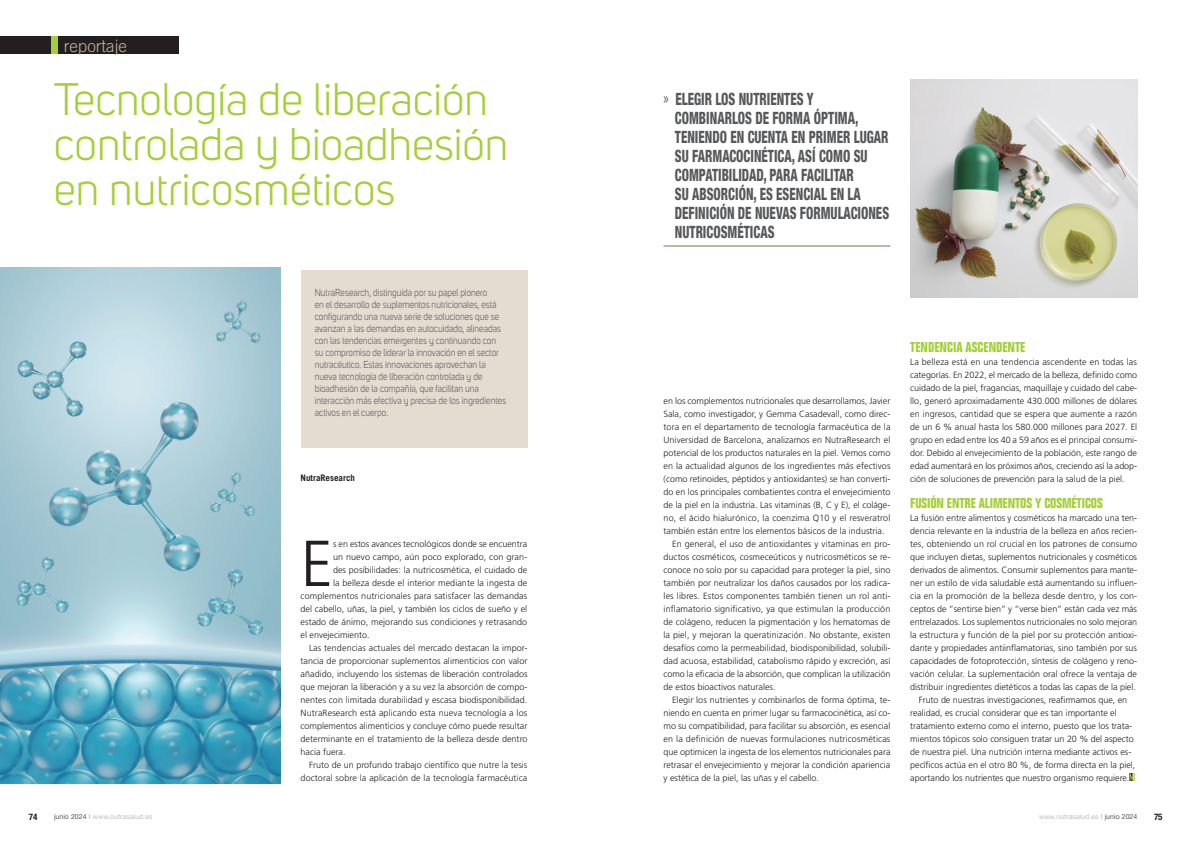
<style>
.page{position:relative;width:1191px;height:842px;background:#fff}
.page>*{position:absolute;margin:0;border:0;box-sizing:border-box;transform-origin:0 0}
._01-TEXTO_capitular{font:300 64.9px "Frutiger";color:#231f20}
.título{font:45px/45px "Uni Sans";color:#a6ce39}
.t1{font:800 condensed 17px/19px "Helvetica Neue LT Std";color:#57585a;scale:.75 1}
.t2{font:300 17px "Trade Gothic";color:#c3b49b}
._02_NU_APARTADO{font:700 condensed 14px "Folio";letter-spacing:-.005em;color:#a6ce39}
.ENTRADILLA{font:10px/12px "Uni Sans";color:#57585a;scale:.9 1}
._01-TEXTO{font:300 9px/13px "Frutiger";letter-spacing:-.005em;color:#231f20;text-align:justify}
._01-TEXTO_sin_sangri{font:300 9px/13px "Frutiger";letter-spacing:-.005em;color:#231f20;text-align:justify}
._01-TEXTO_capitular-2{font:300 9px "Frutiger";letter-spacing:.005em;color:#231f20}
.autor_nombre{font:700 9px "Trade Gothic";color:#231f20}
.t3{font:700 condensed 9px "Helvetica Neue LT Std";color:#231f20}
.t4{font:7px "Helvetica Neue LT Std";color:#bebfc2}
.s1{font-family:"Myriad Pro";font-weight:400;font-stretch:normal}
.s2{color:#8bc63e}
.s3{color:#57585a}
</style>
<div class="page">
<svg style="left:1129px;top:773px;width:6px;height:8px"></svg>
<div style="left:0;top:37px;width:179px;height:17px;background:#231f20"></div>
<div style="left:51px;top:37px;width:6px;height:17px;background:#a6ce39"></div>
<img style="left:0;top:268px;width:281px;height:515px">
<div style="left:300px;top:270px;width:227px;height:178px;background:#e3dcd0"></div>
<hr style="left:663px;top:245px;width:227px;height:2px;background:#c3b49b">
<img style="left:910px;top:79px;width:227px;height:218px">
<p class="t2" style="left:64px;top:35px;width:65px">reportaje</p>
<p class="título" style="left:54px;top:77px;width:456px">Tecnología de liberación controlada y bioadhesión en nutricosméticos</p>
<p class="ENTRADILLA" style="left:315px;top:286px;width:214px">NutraResearch, distinguida por su papel pionero<br>en el desarrollo de suplementos nutricionales, está configurando una nueva serie de soluciones que se avanzan a las demandas en autocuidado, alineadas con las tendencias emergentes y continuando con su compromiso de liderar la innovación en el sector nutracéutico. Estas innovaciones aprovechan la nueva tecnología de liberación controlada y de bioadhesión de la compañía, que facilitan una interacción más efectiva y precisa de los ingredientes activos en el cuerpo.</p>
<p class="autor_nombre" style="left:300px;top:472px;width:56px">NutraResearch</p>
<p class="_01-TEXTO_capitular" style="left:300px;top:527px;width:34px">E</p>
<p class="_01-TEXTO_capitular-2" style="left:333px;top:539px;width:196px">s en estos avances tecnológicos donde se encuentra</p>
<p class="_01-TEXTO_capitular-2" style="left:333px;top:552px;width:196px">un nuevo campo, aún poco explorado, con gran-</p>
<p class="_01-TEXTO_capitular-2" style="left:333px;top:565px;width:196px">des posibilidades: la nutricosmética, el cuidado de</p>
<p class="_01-TEXTO_capitular-2" style="left:333px;top:578px;width:196px">la belleza desde el interior mediante la ingesta de</p>
<p class="_01-TEXTO_capitular-2" style="left:300px;top:591px;width:228px">complementos nutricionales para satisfacer las demandas</p>
<p class="_01-TEXTO_capitular-2" style="left:300px;top:604px;width:228px">del cabello, uñas, la piel, y también los ciclos de sueño y el</p>
<p class="_01-TEXTO_capitular-2" style="left:300px;top:617px;width:228px">estado de ánimo, mejorando sus condiciones y retrasando</p>
<p class="_01-TEXTO_capitular-2" style="left:300px;top:630px;width:70px">el envejecimiento.</p>
<p class="_01-TEXTO" style="left:300px;top:641px;width:228px;text-indent:9px">Las tendencias actuales del mercado destacan la impor&shy;tancia de proporcionar suplementos alimenticios con valor añadido, incluyendo los sistemas de liberación controlados que mejoran la liberación y a su vez la absorción de compo&shy;nentes con limitada durabilidad y escasa biodisponibilidad.<br>NutraResearch está aplicando esta nueva tecnología a los complementos alimenticios y concluye cómo puede resultar determinante en el tratamiento de la belleza desde dentro hacia fuera.</p>
<p class="_01-TEXTO" style="left:300px;top:758px;width:228px;text-align:right">Fruto de un profundo trabajo científico que nutre la tesis doctoral sobre la aplicación de la tecnología farmacéutica</p>
<p class="t1" style="left:675px;top:89px;width:287px;text-indent:-11px"><span class="s1">»</span> ELEGIR LOS NUTRIENTES Y<br>COMBINARLOS DE FORMA ÓPTIMA,<br>TENIENDO EN CUENTA EN PRIMER LUGAR<br>SU FARMACOCINÉTICA, ASÍ COMO SU<br>COMPATIBILIDAD, PARA FACILITAR<br>SU ABSORCIÓN, ES ESENCIAL EN LA<br>DEFINICIÓN DE NUEVAS FORMULACIONES<br>NUTRICOSMÉTICAS</p>
<p class="_01-TEXTO" style="left:663px;top:394px;width:228px">en los complementos nutricionales que desarrollamos, Javier Sala, como investigador, y Gemma Casadevall, como direc&shy;tora en el departamento de tecnología farmacéutica de la Universidad de Barcelona, analizamos en NutraResearch el potencial de los productos naturales en la piel. Vemos como en la actualidad algunos de los ingredientes más efectivos (como retinoides, péptidos y antioxidantes) se han converti&shy;do en los principales combatientes contra el envejecimiento de la piel en la industria. Las vitaminas (B, C y E), el coláge&shy;no, el ácido hialurónico, la coenzima Q10 y el resveratrol también están entre los elementos básicos de la industria.</p>
<p class="_01-TEXTO" style="left:663px;top:537px;width:228px;text-indent:9px">En general, el uso de antioxidantes y vitaminas en pro&shy;ductos cosméticos, cosmeceúticos y nutricosméticos se re&shy;conoce no solo por su capacidad para proteger la piel, sino también por neutralizar los daños causados por los radica&shy;les libres. Estos componentes también tienen un rol anti&shy;inflamatorio significativo, ya que estimulan la producción de colágeno, reducen la pigmentación y los hematomas de la piel, y mejoran la queratinización. No obstante, existen desafíos como la permeabilidad, biodisponibilidad, solubili&shy;dad acuosa, estabilidad, catabolismo rápido y excreción, así como la eficacia de la absorción, que complican la utilización de estos bioactivos naturales.</p>
<p class="_01-TEXTO" style="left:663px;top:693px;width:228px;text-indent:9px">Elegir los nutrientes y combinarlos de forma óptima, te&shy;niendo en cuenta en primer lugar su farmacocinética, así co&shy;mo su compatibilidad, para facilitar su absorción, es esencial en la definición de nuevas formulaciones nutricosméticas que optimicen la ingesta de los elementos nutricionales para retrasar el envejecimiento y mejorar la condición apariencia y estética de la piel, las uñas y el cabello.</p>
<p class="_02_NU_APARTADO" style="left:910px;top:339px;width:117px">TENDENCIA ASCENDENTE</p>
<p class="_01-TEXTO_sin_sangri" style="left:910px;top:355px;width:228px">La belleza está en una tendencia ascendente en todas las categorías. En 2022, el mercado de la belleza, definido como cuidado de la piel, fragancias, maquillaje y cuidado del cabe&shy;llo, generó aproximadamente 430.000 millones de dólares en ingresos, cantidad que se espera que aumente a razón de un 6 % anual hasta los 580.000 millones para 2027. El grupo en edad entre los 40 a 59 años es el principal consumi&shy;dor. Debido al envejecimiento de la población, este rango de edad aumentará en los próximos años, creciendo así la adop&shy;ción de soluciones de prevención para la salud de la piel.</p>
<p class="_02_NU_APARTADO" style="left:910px;top:495px;width:194px">FUSIÓN ENTRE ALIMENTOS Y COSMÉTICOS</p>
<p class="_01-TEXTO_sin_sangri" style="left:910px;top:511px;width:228px">La fusión entre alimentos y cosméticos ha marcado una ten&shy;dencia relevante en la industria de la belleza en años recien&shy;tes, obteniendo un rol crucial en los patrones de consumo que incluyen dietas, suplementos nutricionales y cosméticos derivados de alimentos. Consumir suplementos para mante&shy;ner un estilo de vida saludable está aumentando su influen&shy;cia en la promoción de la belleza desde dentro, y los con&shy;ceptos de “sentirse bien” y “verse bien” están cada vez más entrelazados. Los suplementos nutricionales no solo mejoran la estructura y función de la piel por su protección antioxi&shy;dante y propiedades antiinflamatorias, sino también por sus capacidades de fotoprotección, síntesis de colágeno y reno&shy;vación celular. La suplementación oral ofrece la ventaja de distribuir ingredientes dietéticos a todas las capas de la piel.</p>
<p class="_01-TEXTO" style="left:910px;top:693px;width:227px;text-align:left;text-indent:9px">Fruto de nuestras investigaciones, reafirmamos que, en realidad, es crucial considerar que es tan importante el tratamiento externo como el interno, puesto que los trata&shy;mientos tópicos solo consiguen tratar un 20 % del aspecto de nuestra piel. Una nutrición interna mediante activos es&shy;pecíficos actúa en el otro 80 %, de forma directa en la piel, aportando los nutrientes que nuestro organismo requiere.</p>
<p class="t3" style="left:29px;top:811px;width:10px">74</p>
<p class="t4" style="left:1039px;top:813px;width:100px">www.nutrasalud.es <span class="s2">I</span> <span class="s3">junio 2024</span></p>
<p class="t3" style="left:1154px;top:811px;width:10px">75</p>
<p class="t4" style="left:54px;top:813px;width:100px"><span class="s3">junio 2024</span> <span class="s2">I</span> www.nutrasalud.es</p>
</div>
